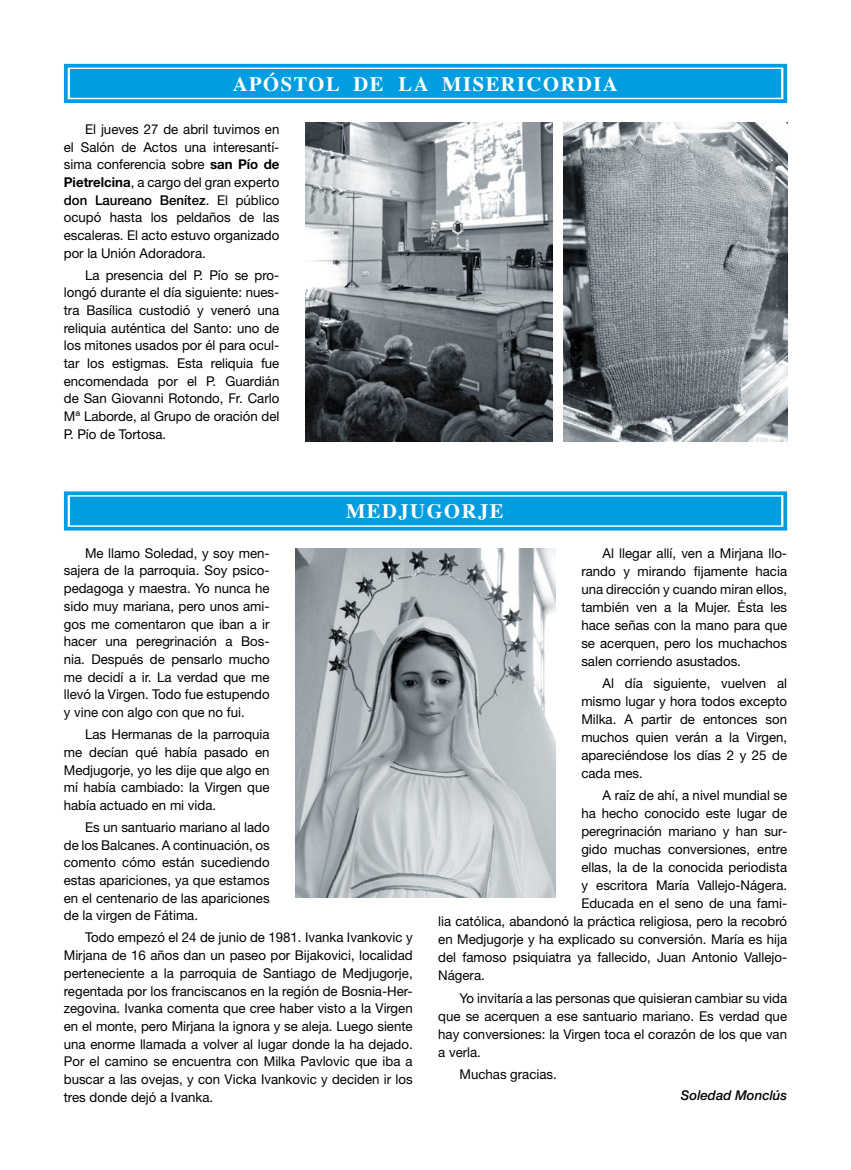
<style>
.page{position:relative;width:851px;height:1170px;background:#fff}
.page>*{position:absolute;margin:0;border:0;box-sizing:border-box;transform-origin:0 0}
.t1{font:700 20.55px "Times";letter-spacing:.075em;color:#fff}
.t2{font:13.5px/17.7px "Helvetica Neue LT Std";color:#000;text-align:justify}
.t3{font:italic 500 13.5px "Helvetica Neue LT Std";color:#000}
.s1{font-weight:700}
.s2{font-weight:500}
</style>
<div class="page">
<div style="left:71px;top:70px;width:709px;height:27px;background:#009ee0"></div>
<div style="left:64px;top:64px;width:723px;height:39px;border:4px solid #009ee0"></div>
<div style="left:70px;top:69px;width:711px;height:29px;border:1px solid #009ee0"></div>
<div style="left:71px;top:497px;width:709px;height:27px;background:#009ee0"></div>
<div style="left:64px;top:491px;width:723px;height:39px;border:4px solid #009ee0"></div>
<div style="left:70px;top:496px;width:711px;height:29px;border:1px solid #009ee0"></div>
<img style="left:305px;top:122px;width:247px;height:319px">
<img style="left:564px;top:122px;width:223px;height:319px">
<img style="left:295px;top:548px;width:260px;height:349px">
<h1 class="t1" style="left:233px;top:64px;width:386px">APÓSTOL DE LA MISERICORDIA</h1>
<p class="t2" style="left:64px;top:120px;width:217px;text-indent:21px">El jueves 27 de abril tuvimos en el Salón de Actos una interesantí&shy;sima conferencia sobre <span class="s1">san Pío de Pietrelcina</span>, a cargo del gran experto <span class="s2">don Laureano Benítez</span>. El público ocupó hasta los peldaños de las escaleras. El acto estuvo organizado por la Unión Adoradora.</p>
<p class="t2" style="left:64px;top:266px;width:217px;text-indent:21px">La presencia del P. Pío se pro&shy;longó durante el día siguiente: nues&shy;tra Basílica custodió y veneró una reliquia auténtica del Santo: uno de los mitones usados por él para ocul&shy;tar los estigmas. Esta reliquia fue encomendada por el P. Guardián de San Giovanni Rotondo, Fr. Carlo Mª Laborde, al Grupo de oración del P. Pío de Tortosa.</p>
<h1 class="t1" style="left:346px;top:492px;width:159px">MEDJUGORJE</h1>
<p class="t2" style="left:64px;top:544px;width:207px;text-indent:21px">Me llamo Soledad, y soy men&shy;sajera de la parroquia. Soy psico&shy;pedagoga y maestra. Yo nunca he sido muy mariana, pero unos ami&shy;gos me comentaron que iban a ir hacer una peregrinación a Bos&shy;nia. Después de pensarlo mucho me decidí a ir. La verdad que me llevó la Virgen. Todo fue estupendo y vine con algo con que no fui.</p>
<p class="t2" style="left:64px;top:725px;width:207px;text-indent:21px">Las Hermanas de la parroquia me decían qué había pasado en Medjugorje, yo les dije que algo en mí había cambiado: la Virgen que había actuado en mi vida.</p>
<p class="t2" style="left:64px;top:818px;width:207px;text-indent:21px">Es un santuario mariano al lado de los Balcanes. A continuación, os comento cómo están sucediendo estas apariciones, ya que estamos en el centenario de las apariciones de la virgen de Fátima.</p>
<p class="t2" style="left:64px;top:928px;width:350px;text-indent:21px">Todo empezó el 24 de junio de 1981. Ivanka Ivankovic y Mirjana de 16 años dan un paseo por Bijakovici, localidad perteneciente a la parroquia de Santiago de Medjugorje, regentada por los franciscanos en la región de Bosnia-Her&shy;zegovina. Ivanka comenta que cree haber visto a la Virgen en el monte, pero Mirjana la ignora y se aleja. Luego siente una enorme llamada a volver al lugar donde la ha dejado.<br>Por el camino se encuentra con Milka Pavlovic que iba a buscar a las ovejas, y con Vicka Ivankovic y deciden ir los tres donde dejó a Ivanka.</p>
<p class="t2" style="left:581px;top:543px;width:207px;text-indent:21px">Al llegar allí, ven a Mirjana llo&shy;rando y mirando fijamente hacia una dirección y cuando miran ellos, también ven a la Mujer. Ésta les hace señas con la mano para que se acerquen, pero los muchachos salen corriendo asustados.</p>
<p class="t2" style="left:581px;top:674px;width:207px;text-indent:21px">Al día siguiente, vuelven al mismo lugar y hora todos excepto Milka. A partir de entonces son muchos quien verán a la Virgen, apareciéndose los días 2 y 25 de cada mes.</p>
<p class="t2" style="left:602px;top:786px;width:186px">A raíz de ahí, a nivel mundial se</p>
<p class="t2" style="left:581px;top:804px;width:207px">ha hecho conocido este lugar de</p>
<p class="t2" style="left:581px;top:822px;width:207px">peregrinación mariano y han sur-</p>
<p class="t2" style="left:581px;top:840px;width:207px">gido muchas conversiones, entre</p>
<p class="t2" style="left:581px;top:858px;width:207px">ellas, la de la conocida periodista</p>
<p class="t2" style="left:581px;top:876px;width:207px">y escritora María Vallejo-Nágera.</p>
<p class="t2" style="left:581px;top:894px;width:207px">Educada en el seno de una fami-</p>
<p class="t2" style="left:438px;top:912px;width:350px">lia católica, abandonó la práctica religiosa, pero la recobró</p>
<p class="t2" style="left:438px;top:930px;width:350px">en Medjugorje y ha explicado su conversión. María es hija</p>
<p class="t2" style="left:438px;top:948px;width:350px">del famoso psiquiatra ya fallecido, Juan Antonio Vallejo-</p>
<p class="t2" style="left:438px;top:966px;width:48px">Nágera.</p>
<p class="t2" style="left:438px;top:988px;width:350px;text-indent:21px">Yo invitaría a las personas que quisieran cambiar su vida que se acerquen a ese santuario mariano. Es verdad que hay conversiones: la Virgen toca el corazón de los que van a verla.</p>
<p class="t2" style="left:459px;top:1064px;width:99px">Muchas gracias.</p>
<p class="t3" style="left:680px;top:1086px;width:108px">Soledad Monclús</p>
</div>
